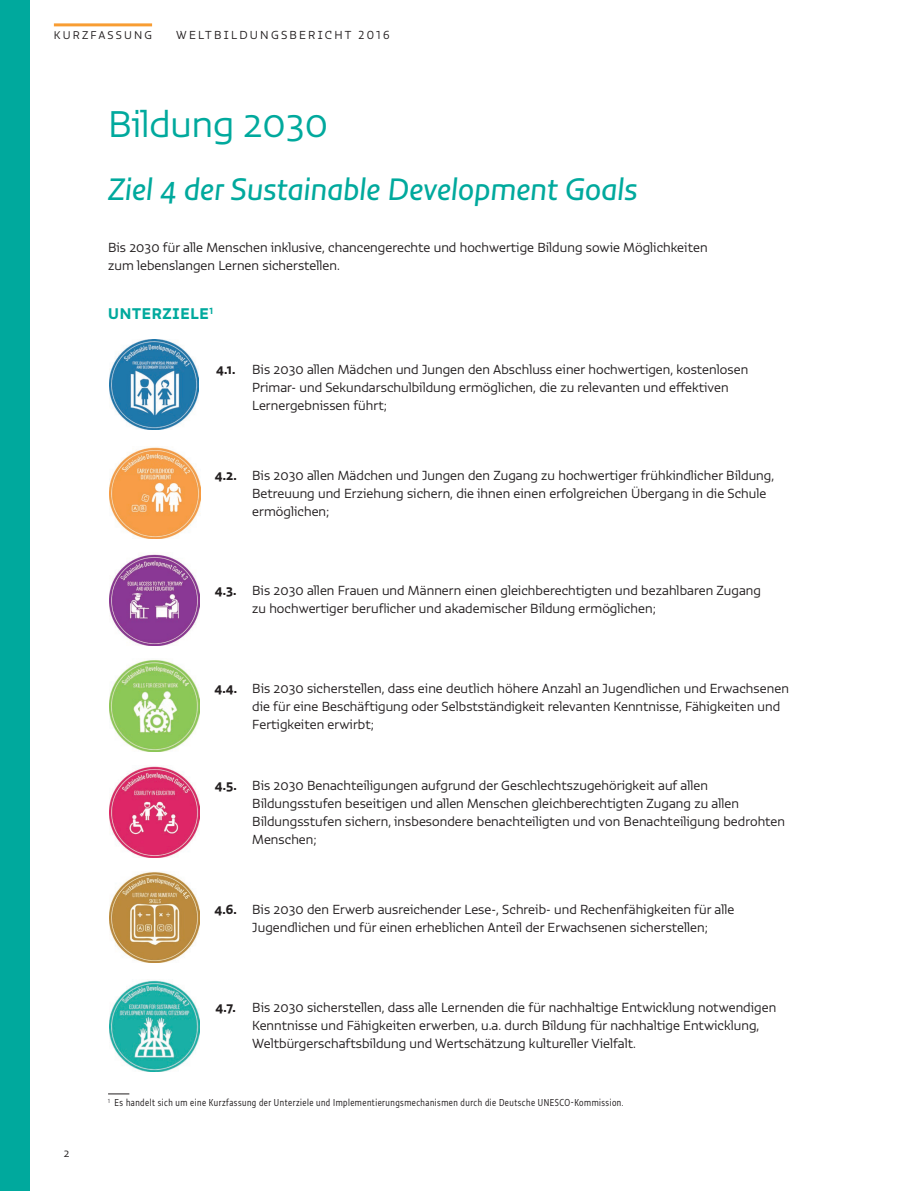
<style>
.page{position:relative;width:915px;height:1191px;background:#fff}
.page>*{position:absolute;margin:0;border:0;box-sizing:border-box;transform-origin:0 0}
.t1{font:300 36px "Vita Std";color:#00a99d}
.t2{font:italic 30px "Vita Std";color:#00a99d}
.t3{font:15px "Vita Std Bld";letter-spacing:.05em;color:#00a99d}
.t4{font:300 12.75px/18px "Vita Std";letter-spacing:.005em;color:#231f20}
.t5{font:12.75px "Vita Std Bld";color:#231f20}
.t6{font:300 11.25px "Vita Std";letter-spacing:.2em;color:#231f20}
.t7{font:300 10.8px "Vita Std";letter-spacing:.2em;color:#231f20}
.t8{font:300 10.5px "Vita Std";color:#231f20}
.t9{font:300 9.75px "Vita Cond Std";letter-spacing:.05em;color:#231f20}
.s1{font-family:"Vita Std Bld";font-weight:400}
</style>
<div class="page">
<div style="left:0;top:0;width:30px;height:1191px;background:#00a99d"></div>
<hr style="left:54px;top:23px;width:98px;height:3px;background:#f89d33">
<img style="left:110px;top:340px;width:89px;height:89px">
<img style="left:109px;top:447px;width:91px;height:91px">
<img style="left:109px;top:554px;width:90px;height:91px">
<img style="left:109px;top:660px;width:91px;height:91px">
<img style="left:109px;top:766px;width:91px;height:91px">
<img style="left:110px;top:871px;width:89px;height:91px">
<img style="left:110px;top:980px;width:90px;height:91px">
<svg style="left:108px;top:1093px;width:21px;height:1px"></svg>
<p class="t7" style="left:54px;top:28px;width:100px">KURZFASSUNG</p>
<p class="t6" style="left:176px;top:28px;width:215px">WELTBILDUNGSBERICHT 2016</p>
<h1 class="t1" style="left:108px;top:101px;width:221px">Bildung 2030</h1>
<h2 class="t2" style="left:108px;top:169px;width:531px">Ziel 4 der Sustainable Development Goals</h2>
<p class="t4" style="left:108px;top:238px;width:600px">Bis 2030 für alle Menschen inklusive, chancengerechte und hochwertige Bildung sowie Möglichkeiten zum lebenslangen Lernen sicherstellen.</p>
<p class="t3" style="left:108px;top:303px;width:106px">UNTERZIELE<sup>1</sup></p>
<p class="t5" style="left:216px;top:360px;width:21px">4.1.</p>
<p class="t4" style="left:252px;top:360px;width:497px">Bis 2030 allen Mädchen und Jungen den Abschluss einer hochwertigen, kostenlosen<br>Primar- und Sekundarschulbildung ermöglichen, die zu relevanten und effektiven<br>Lernergebnissen führt;</p>
<p class="t4" style="left:252px;top:466px;width:523px;text-indent:-37px"><span class="s1">4.2.</span> Bis 2030 allen Mädchen und Jungen den Zugang zu hochwertiger frühkindlicher Bildung,<br>Betreuung und Erziehung sichern, die ihnen einen erfolgreichen Übergang in die Schule ermöglichen;</p>
<p class="t4" style="left:252px;top:581px;width:510px;text-indent:-37px"><span class="s1">4.3.</span> Bis 2030 allen Frauen und Männern einen gleichberechtigten und bezahlbaren Zugang zu hochwertiger beruflicher und akademischer Bildung ermöglichen;</p>
<p class="t4" style="left:252px;top:679px;width:538px;text-indent:-38px"><span class="s1">4.4.</span> Bis 2030 sicherstellen, dass eine deutlich höhere Anzahl an Jugendlichen und Erwachsenen die für eine Beschäftigung oder Selbstständigkeit relevanten Kenntnisse, Fähigkeiten und<br>Fertigkeiten erwirbt;</p>
<p class="t4" style="left:252px;top:776px;width:534px;text-indent:-37px"><span class="s1">4.5.</span> Bis 2030 Benachteiligungen aufgrund der Geschlechtszugehörigkeit auf allen Bildungsstufen beseitigen und allen Menschen gleichberechtigten Zugang zu allen Bildungsstufen sichern, insbesondere benachteiligten und von Benachteiligung bedrohten Menschen;</p>
<p class="t4" style="left:252px;top:900px;width:483px;text-indent:-38px"><span class="s1">4.6.</span> Bis 2030 den Erwerb ausreichender Lese-, Schreib- und Rechenfähigkeiten für alle<br>Jugendlichen und für einen erheblichen Anteil der Erwachsenen sicherstellen;</p>
<p class="t5" style="left:215px;top:998px;width:22px">4.7.</p>
<p class="t4" style="left:252px;top:997px;width:525px">Bis 2030 sicherstellen, dass alle Lernenden die für nachhaltige Entwicklung notwendigen<br>Kenntnisse und Fähigkeiten erwerben, u.a. durch Bildung für nachhaltige Entwicklung,<br>Weltbürgerschaftsbildung und Wertschätzung kultureller Vielfalt.</p>
<p class="t8" style="left:64px;top:1146px;width:7px">2</p>
<p class="t9" style="left:108px;top:1096px;width:517px"><sup>1</sup> Es handelt sich um eine Kurzfassung der Unterziele und Implementierungsmechanismen durch die Deutsche UNESCO-Kommission.</p>
</div>
